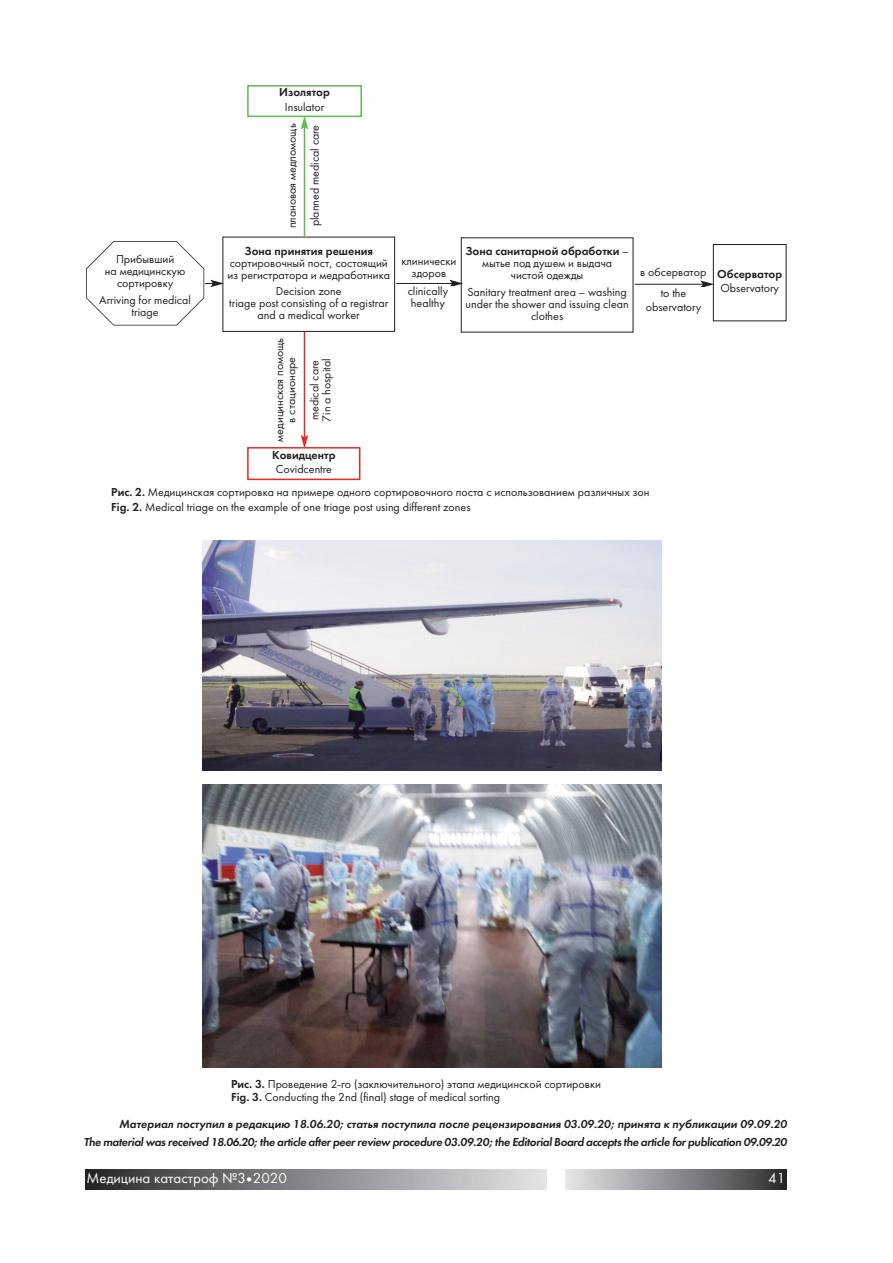
<style>
.page{position:relative;width:893px;height:1263px;background:#fff}
.page>*{position:absolute;margin:0;border:0;box-sizing:border-box;transform-origin:0 0}
.t1{font:15px "Futura Book C";color:#fff}
.t2{font:12px/12px "Futura Book C";color:#231f20;text-align:center}
.t3{font:italic 12px/18px "Futura Demi C";letter-spacing:-.03em;color:#231f20;text-align:right}
.t4{font:12px "Futura Demi C";color:#231f20}
.s1{font-family:"Futura Book C"}
.s2{font-family:"Futura Demi C"}
</style>
<div class="page">
<div style="left:85px;top:1169px;width:461px;height:21px;background:linear-gradient(to right,#2b2b2d,#e5e6ea)"></div>
<div style="left:566px;top:1169px;width:221px;height:21px;background:linear-gradient(to right,#e5e7ea,#2e2e30)"></div>
<div style="left:222px;top:237px;width:173px;height:95px;border:1px solid #231f20"></div>
<div style="left:713px;top:244px;width:73px;height:77px;border:1px solid #231f20"></div>
<div style="left:247px;top:85px;width:115px;height:32px;border:2px solid #5ebb50"></div>
<svg style="left:86px;top:241px;width:138px;height:85px"></svg>
<hr style="left:396px;top:283px;width:56px;height:1px;background:#231f20">
<svg style="left:449px;top:280px;width:12px;height:7px"></svg>
<hr style="left:635px;top:284px;width:68px;height:1px;background:#231f20">
<svg style="left:700px;top:280px;width:14px;height:8px"></svg>
<div style="left:397px;top:286px;width:62px;height:27px;background:#fff"></div>
<div style="left:635px;top:287px;width:77px;height:30px;background:#fff"></div>
<hr style="left:304px;top:127px;width:1px;height:109px;background:#5ebb50">
<svg style="left:301px;top:116px;width:7px;height:13px"></svg>
<hr style="left:304px;top:332px;width:1px;height:105px;background:#ea2924">
<svg style="left:301px;top:435px;width:7px;height:12px"></svg>
<div style="left:247px;top:447px;width:113px;height:33px;border:2px solid #ea2924"></div>
<img style="left:202px;top:784px;width:460px;height:284px">
<img style="left:202px;top:540px;width:460px;height:230px">
<p class="t4" style="left:279px;top:85px;width:52px">Изолятор</p>
<p class="t2" style="left:285px;top:101px;width:41px">Insulator</p>
<p class="t2" style="left:105px;top:253px;width:82px">Прибывший<br>на медицинскую сортировку</p>
<p class="t2" style="left:99px;top:293px;width:93px">Arriving for medical triage</p>
<p class="t2" style="left:286px;top:228px;width:106px;rotate:-90deg">плановая медпомощь</p>
<p class="t2" style="left:309px;top:226px;width:103px;rotate:-90deg">planned medical care</p>
<p class="t4" style="left:245px;top:243px;width:130px">Зона принятия решения</p>
<p class="t2" style="left:227px;top:256px;width:164px;text-align:left">сортировочный пост, состоящий из регистратора и медработника</p>
<p class="t2" style="left:229px;top:285px;width:161px">Decision zone<br>triage post consisting of a registrar and a medical worker</p>
<p class="t2" style="left:273px;top:442px;width:105px;rotate:-90deg">медицинская помощь в стационаре</p>
<p class="t2" style="left:308px;top:422px;width:65px;text-align:left;rotate:-90deg">medical care<br>7in a hospital</p>
<p class="t4" style="left:272px;top:448px;width:65px">Ковидцентр</p>
<p class="t2" style="left:276px;top:463px;width:58px">Covidcentre</p>
<p class="t4" style="left:465px;top:244px;width:165px">Зона санитарной обработки <span class="s1">–</span></p>
<p class="t2" style="left:482px;top:257px;width:132px">мытье под душем и выдача чистой одежды</p>
<p class="t2" style="left:465px;top:285px;width:165px">Sanitary treatment area – washing under the shower and issuing clean clothes</p>
<p class="t2" style="left:401px;top:255px;width:57px">клинически здоров</p>
<p class="t2" style="left:640px;top:266px;width:68px">в обсерватор</p>
<p class="t2" style="left:408px;top:285px;width:42px;text-align:left">clinically healthy</p>
<p class="t2" style="left:646px;top:286px;width:57px;line-height:14.4px">to the observatory</p>
<p class="t2" style="left:111px;top:485px;width:540px;line-height:14.4px;text-align:left"><span class="s2">Рис. 2.</span> Медицинская сортировка на примере одного сортировочного поста с использованием различных зон<br><span class="s2">Fig. 2.</span> Medical triage on the example of one triage post using different zones</p>
<p class="t4" style="left:717px;top:267px;width:67px">Обсерватор</p>
<p class="t2" style="left:720px;top:282px;width:60px">Observatory</p>
<p class="t2" style="left:231px;top:1077px;width:371px;line-height:13.5px;text-align:left"><span class="s2">Рис. 3.</span> Проведение 2-го (заключительного) этапа медицинской сортировки<br><span class="s2">Fig. 3.</span> Conducting the 2nd (final) stage of medical sorting</p>
<p class="t3" style="left:84px;top:1115px;width:705px">Материал поступил в редакцию 18.06.20; статья поступила после рецензирования 03.09.20; принята к публикации 09.09.20<br>The material was received 18.06.20; the article after peer review procedure 03.09.20; the Editorial Board accepts the article for publication 09.09.20</p>
<p class="t1" style="left:87px;top:1169px;width:202px">Медицина катастроф №3•2020</p>
<p class="t1" style="left:768px;top:1169px;width:19px">41</p>
</div>
